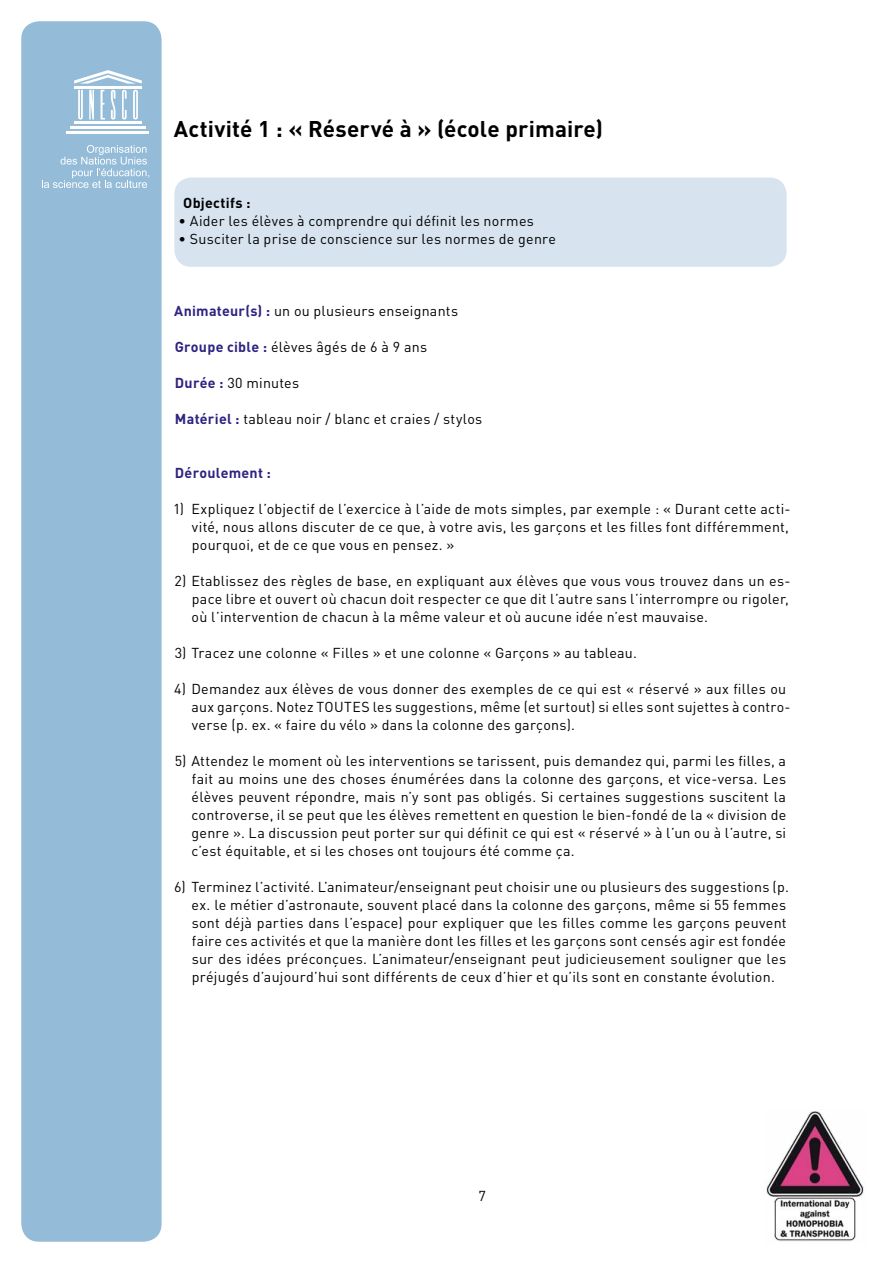
<style>
.page{position:relative;width:893px;height:1263px;background:#fff}
.page>*{position:absolute;margin:0;border:0;box-sizing:border-box;transform-origin:0 0}
.Haupttitel_bold{font:700 22.5px "DIN";letter-spacing:.005em;color:#000}
.Aufzählung_mit_Numme{font:14.25px/18px "DIN";letter-spacing:.015em;color:#000;text-align:justify}
.Grundtext{font:14.25px "DIN";letter-spacing:.015em;color:#000}
.Text_in_Fläche{font:14.25px "DIN";letter-spacing:.015em;color:#000}
.Grundtext-2{font:700 14.25px "DIN";letter-spacing:.02em;color:#2e2382}
.Text_in_Fläche-2{font:700 14.25px "DIN";letter-spacing:.02em;color:#000}
.s1{font-weight:700;color:#2e2382}
</style>
<div class="page">
<div style="left:21px;top:21px;width:141px;height:1221px;background:#94bcd8;border-radius:18px"></div>
<img style="left:766px;top:1111px;width:99px;height:131px">
<hr style="left:74px;top:121px;width:68px;height:3px;background:#fff">
<hr style="left:70px;top:126px;width:75px;height:3px;background:#fff">
<hr style="left:67px;top:131px;width:82px;height:3px;background:#fff">
<hr style="left:74px;top:86px;width:68px;height:3px;background:#fff">
<svg style="left:74px;top:70px;width:68px;height:14px"></svg>
<svg style="left:78px;top:90px;width:5px;height:29px"></svg>
<svg style="left:89px;top:90px;width:5px;height:29px"></svg>
<svg style="left:101px;top:90px;width:4px;height:29px"></svg>
<svg style="left:122px;top:90px;width:5px;height:29px"></svg>
<svg style="left:133px;top:90px;width:5px;height:29px"></svg>
<svg style="left:111px;top:90px;width:5px;height:29px"></svg>
<svg style="left:42px;top:145px;width:107px;height:43px"></svg>
<div style="left:174px;top:178px;width:613px;height:89px;background:#d7e4f0;border-radius:17px"></div>
<p class="Haupttitel_bold" style="left:174px;top:114px;width:431px">Activité 1 : « Réservé à » (école primaire)</p>
<p class="Text_in_Fläche-2" style="left:183px;top:194px;width:69px">Objectifs :</p>
<p class="Text_in_Fläche" style="left:178px;top:212px;width:357px">• Aider les élèves à comprendre qui définit les normes</p>
<p class="Text_in_Fläche" style="left:178px;top:230px;width:379px">• Susciter la prise de conscience sur les normes de genre</p>
<p class="Grundtext" style="left:174px;top:302px;width:285px"><span class="s1">Animateur(s) :</span> un ou plusieurs enseignants</p>
<p class="Grundtext" style="left:175px;top:338px;width:254px"><span class="s1">Groupe cible :</span> élèves âgés de 6 à 9 ans</p>
<p class="Grundtext" style="left:175px;top:374px;width:126px"><span class="s1">Durée :</span> 30 minutes</p>
<p class="Grundtext" style="left:175px;top:410px;width:309px"><span class="s1">Matériel :</span> tableau noir / blanc et craies / stylos</p>
<p class="Grundtext-2" style="left:175px;top:464px;width:98px">Déroulement :</p>
<p class="Aufzählung_mit_Numme" style="left:192px;top:500px;width:600px;text-indent:-19px">1) Expliquez l’objectif de l’exercice à l’aide de mots simples, par exemple : « Durant cette acti&shy;vité, nous allons discuter de ce que, à votre avis, les garçons et les filles font différemment, pourquoi, et de ce que vous en pensez. »</p>
<p class="Aufzählung_mit_Numme" style="left:192px;top:572px;width:600px;text-indent:-17px">2) Etablissez des règles de base, en expliquant aux élèves que vous vous trouvez dans un es&shy;pace libre et ouvert où chacun doit respecter ce que dit l’autre sans l’interrompre ou rigoler, où l’intervention de chacun à la même valeur et où aucune idée n’est mauvaise.</p>
<p class="Aufzählung_mit_Numme" style="left:175px;top:644px;width:464px">3) Tracez une colonne « Filles » et une colonne « Garçons » au tableau.</p>
<p class="Aufzählung_mit_Numme" style="left:192px;top:680px;width:600px;text-align:left;text-indent:-18px">4) Demandez aux élèves de vous donner des exemples de ce qui est « réservé » aux filles ou aux garçons. Notez TOUTES les suggestions, même (et surtout) si elles sont sujettes à contro&shy;verse (p. ex. « faire du vélo » dans la colonne des garçons).</p>
<p class="Aufzählung_mit_Numme" style="left:191px;top:752px;width:596px;text-indent:-17px">5) Attendez le moment où les interventions se tarissent, puis demandez qui, parmi les filles, a fait au moins une des choses énumérées dans la colonne des garçons, et vice-versa. Les élèves peuvent répondre, mais n’y sont pas obligés. Si certaines suggestions suscitent la controverse, il se peut que les élèves remettent en question le bien-fondé de la « division de genre ». La discussion peut porter sur qui définit ce qui est « réservé » à l’un ou à l’autre, si c’est équitable, et si les choses ont toujours été comme ça.</p>
<p class="Aufzählung_mit_Numme" style="left:192px;top:878px;width:599px;text-align:left;text-indent:-17px">6) Terminez l’activité. L’animateur/enseignant peut choisir une ou plusieurs des suggestions (p. ex. le métier d’astronaute, souvent placé dans la colonne des garçons, même si 55 femmes sont déjà parties dans l’espace) pour expliquer que les filles comme les garçons peuvent faire ces activités et que la manière dont les filles et les garçons sont censés agir est fondée sur des idées préconçues. L’animateur/enseignant peut judicieusement souligner que les préjugés d’aujourd’hui sont différents de ceux d’hier et qu’ils sont en constante évolution.</p>
<p class="Aufzählung_mit_Numme" style="left:478px;top:1186px;width:9px">7</p>
</div>
